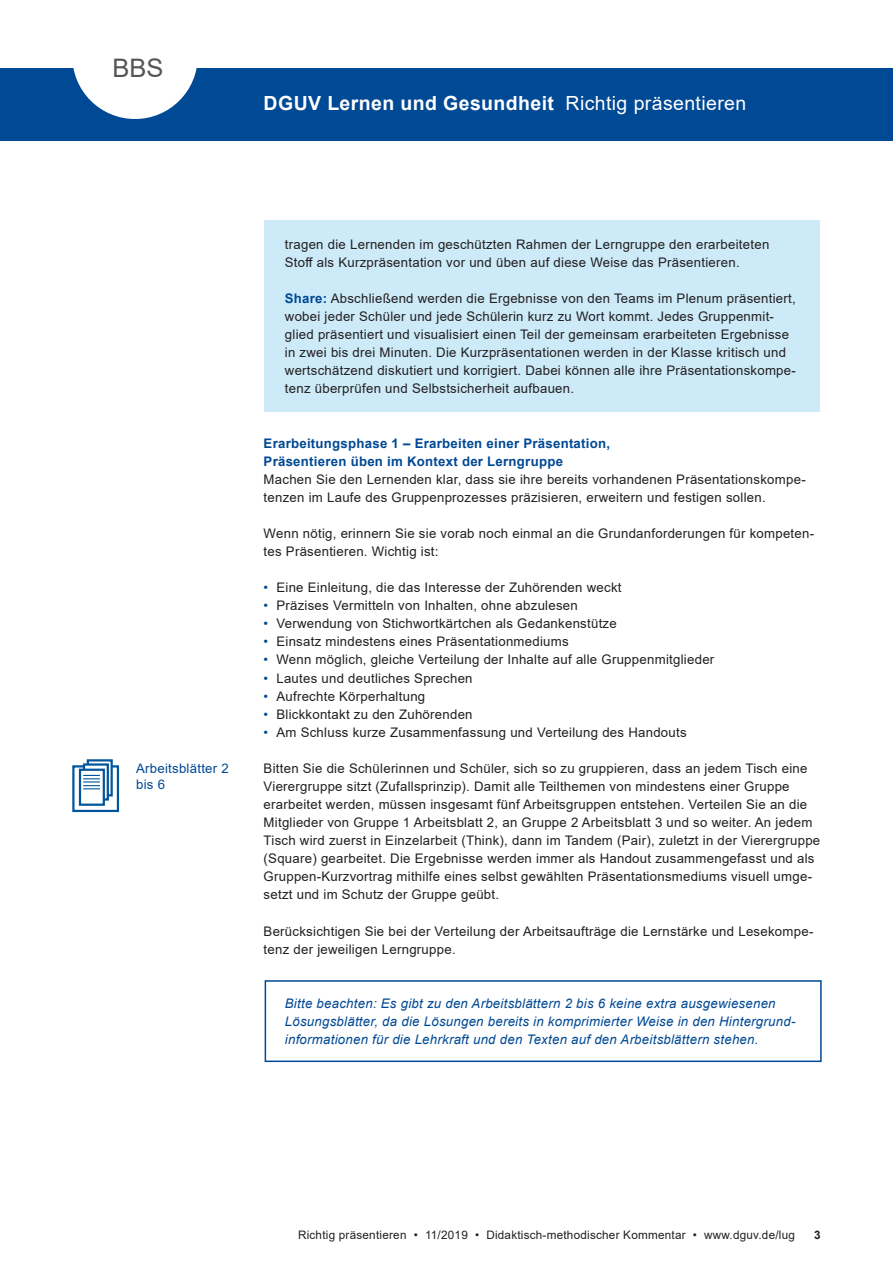
<style>
.page{position:relative;width:893px;height:1263px;background:#fff}
.page>*{position:absolute;margin:0;border:0;box-sizing:border-box;transform-origin:0 0}
.t1{font:25.5px "Arial";color:#555}
.t2{font:700 19.5px "Arial";letter-spacing:.02em;color:#fff}
.Fliesstext{font:13.2px/18px "Arial";letter-spacing:.02em;color:#231f20}
.Fliesstext_Aufzaehlu{font:13.2px "Arial";letter-spacing:.02em;color:#231f20}
.Fliesstext-2{font:italic 13.2px/18px "Arial";letter-spacing:.02em;color:#004994}
.Zwischenüberschrift{font:700 13.2px "Arial";letter-spacing:.02em;color:#004994}
.hinweis_links{font:13.2px/15.9px "Arial";letter-spacing:.02em;color:#004994}
.t3{font:11.7px "Arial";letter-spacing:.02em;color:#231f20}
.t4{font:700 11.7px "Arial";color:#231f20}
.s1{font-weight:400}
.s2{font-weight:700;color:#004994}
.s3{color:#004994}
</style>
<div class="page">
<div style="left:0;top:68px;width:893px;height:72px;background:#004994"></div>
<svg style="left:73px;top:68px;width:124px;height:51px"></svg>
<div style="left:265px;top:980px;width:557px;height:82px;border:2px solid #004994"></div>
<div style="left:264px;top:220px;width:556px;height:191px;background:#cceaf8"></div>
<div style="left:72px;top:765px;width:47px;height:47px;border:2px solid #01559c"></div>
<div style="left:88px;top:760px;width:24px;height:35px;background:#fff"></div>
<div style="left:87px;top:759px;width:26px;height:37px;border:2px solid #01559c"></div>
<svg style="left:83px;top:763px;width:26px;height:38px"></svg>
<div style="left:79px;top:769px;width:26px;height:37px;background:#fff;border:2px solid #01559c"></div>
<svg style="left:83px;top:775px;width:17px;height:14px"></svg>
<h1 class="t1" style="left:112px;top:50px;width:53px">BBS</h1>
<h2 class="t2" style="left:264px;top:89px;width:484px">DGUV Lernen und Gesundheit <span class="s1">Richtig präsentieren</span></h2>
<p class="hinweis_links" style="left:136px;top:760px;width:94px">Arbeitsblätter 2 bis 6</p>
<p class="Fliesstext" style="left:285px;top:235px;width:486px">tragen die Lernenden im geschützten Rahmen der Lerngruppe den erarbeiteten<br>Stoff als Kurzpräsentation vor und üben auf diese Weise das Präsentieren.</p>
<p class="Fliesstext" style="left:285px;top:289px;width:513px"><span class="s2">Share:</span> Abschließend werden die Ergebnisse von den Teams im Plenum präsentiert, wobei jeder Schüler und jede Schülerin kurz zu Wort kommt. Jedes Gruppenmit&shy;glied präsentiert und visualisiert einen Teil der gemeinsam erarbeiteten Ergebnisse in zwei bis drei Minuten. Die Kurzpräsentationen werden in der Klasse kritisch und wertschätzend diskutiert und korrigiert. Dabei können alle ihre Präsentationskompe&shy;tenz überprüfen und Selbstsicherheit aufbauen.</p>
<p class="Zwischenüberschrift" style="left:264px;top:434px;width:348px">Erarbeitungsphase 1 – Erarbeiten einer Präsentation,</p>
<p class="Zwischenüberschrift" style="left:264px;top:452px;width:301px">Präsentieren üben im Kontext der Lerngruppe</p>
<p class="Fliesstext" style="left:264px;top:470px;width:544px">Machen Sie den Lernenden klar, dass sie ihre bereits vorhandenen Präsentationskompe&shy;tenzen im Laufe des Gruppenprozesses präzisieren, erweitern und festigen sollen.</p>
<p class="Fliesstext" style="left:264px;top:524px;width:552px">Wenn nötig, erinnern Sie sie vorab noch einmal an die Grundanforderungen für kompeten&shy;tes Präsentieren. Wichtig ist:</p>
<p class="Fliesstext_Aufzaehlu" style="left:264px;top:578px;width:359px"><span class="s3">•</span> Eine Einleitung, die das Interesse der Zuhörenden weckt</p>
<p class="Fliesstext_Aufzaehlu" style="left:264px;top:596px;width:316px"><span class="s3">•</span> Präzises Vermitteln von Inhalten, ohne abzulesen</p>
<p class="Fliesstext_Aufzaehlu" style="left:264px;top:615px;width:355px"><span class="s3">•</span> Verwendung von Stichwortkärtchen als Gedankenstütze</p>
<p class="Fliesstext_Aufzaehlu" style="left:264px;top:633px;width:307px"><span class="s3">•</span> Einsatz mindestens eines Präsentationmediums</p>
<p class="Fliesstext_Aufzaehlu" style="left:264px;top:651px;width:452px"><span class="s3">•</span> Wenn möglich, gleiche Verteilung der Inhalte auf alle Gruppenmitglieder</p>
<p class="Fliesstext_Aufzaehlu" style="left:264px;top:669px;width:210px"><span class="s3">•</span> Lautes und deutliches Sprechen</p>
<p class="Fliesstext_Aufzaehlu" style="left:264px;top:687px;width:163px"><span class="s3">•</span> Aufrechte Körperhaltung</p>
<p class="Fliesstext_Aufzaehlu" style="left:264px;top:705px;width:210px"><span class="s3">•</span> Blickkontakt zu den Zuhörenden</p>
<p class="Fliesstext_Aufzaehlu" style="left:264px;top:723px;width:425px"><span class="s3">•</span> Am Schluss kurze Zusammenfassung und Verteilung des Handouts</p>
<p class="Fliesstext" style="left:264px;top:759px;width:558px">Bitten Sie die Schülerinnen und Schüler, sich so zu gruppieren, dass an jedem Tisch eine Vierergruppe sitzt (Zufallsprinzip). Damit alle Teilthemen von mindestens einer Gruppe erarbeitet werden, müssen insgesamt fünf Arbeitsgruppen entstehen. Verteilen Sie an die Mitglieder von Gruppe 1 Arbeitsblatt 2, an Gruppe 2 Arbeitsblatt 3 und so weiter. An jedem Tisch wird zuerst in Einzelarbeit (Think), dann im Tandem (Pair), zuletzt in der Vierergruppe (Square) gearbeitet. Die Ergebnisse werden immer als Handout zusammengefasst und als Gruppen-Kurzvortrag mithilfe eines selbst gewählten Präsentationsmediums visuell umge&shy;setzt und im Schutz der Gruppe geübt.</p>
<p class="Fliesstext" style="left:264px;top:922px;width:551px">Berücksichtigen Sie bei der Verteilung der Arbeitsaufträge die Lernstärke und Lesekompe&shy;tenz der jeweiligen Lerngruppe.</p>
<p class="Fliesstext-2" style="left:285px;top:994px;width:512px">Bitte beachten: Es gibt zu den Arbeitsblättern 2 bis 6 keine extra ausgewiesenen<br>Lösungsblätter, da die Lösungen bereits in komprimierter Weise in den Hintergrund&shy;informationen für die Lehrkraft und den Texten auf den Arbeitsblättern stehen.</p>
<p class="t3" style="left:298px;top:1227px;width:498px">Richtig präsentieren • 11/2019 • Didaktisch-methodischer Kommentar • www.dguv.de/lug</p>
<p class="t4" style="left:814px;top:1227px;width:8px">3</p>
</div>
